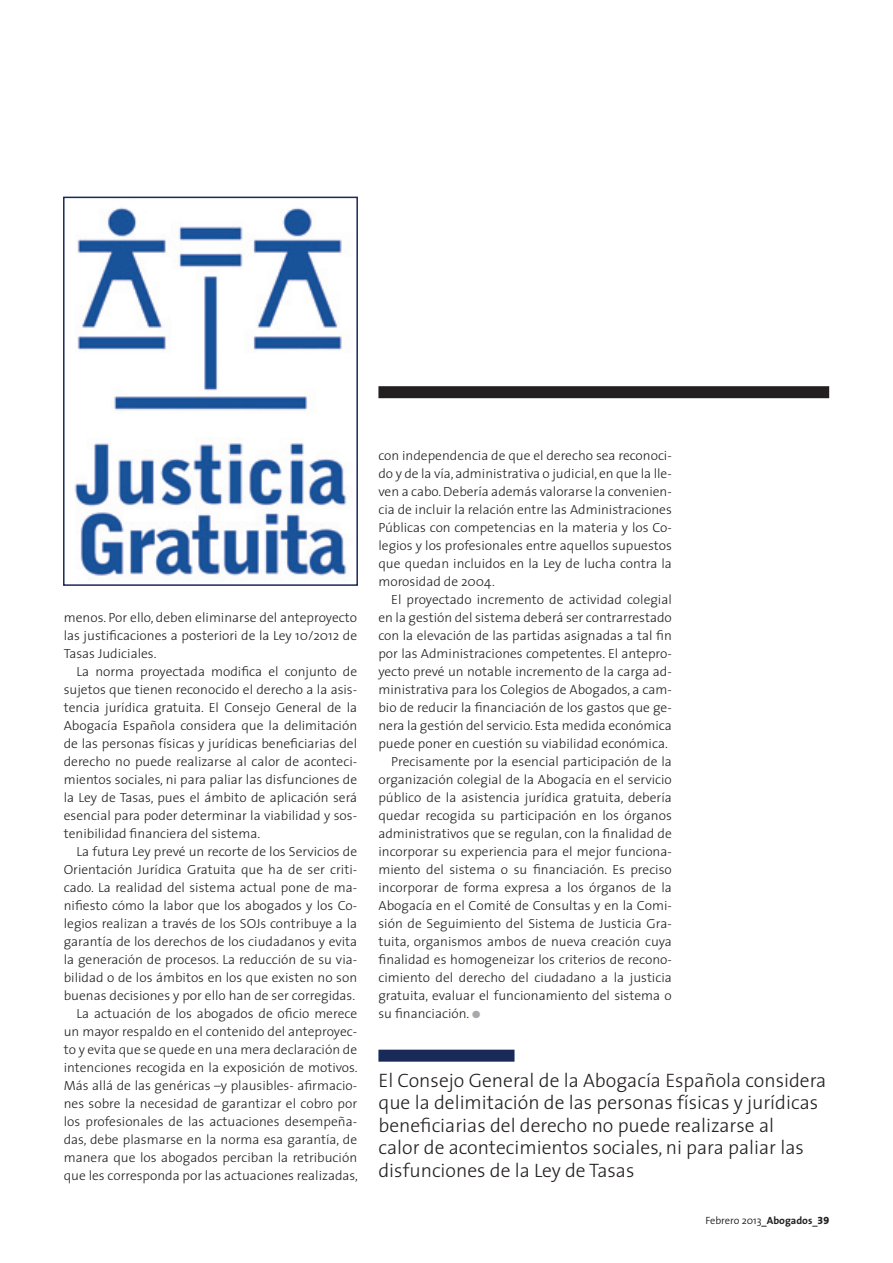
<style>
.page{position:relative;width:893px;height:1263px;background:#fff}
.page>*{position:absolute;margin:0;border:0;box-sizing:border-box;transform-origin:0 0}
.t1{font:300 19.5px/22.5px "The Sans";color:#231f20}
.t2{font:300 13.2px/18px "The Sans";color:#231f20;text-align:justify}
.t3{font:300 10.5px "The Sans";color:#231f20}
.s1{color:#a8a9ad}
.s2{font-weight:600}
.s3{font-weight:700}
.s4{font-family:"The Sans Extra Bold Expert";font-weight:400}
</style>
<div class="page">
<div style="left:378px;top:1050px;width:136px;height:12px;background:#192958"></div>
<img style="left:75px;top:207px;width:274px;height:371px">
<div style="left:63px;top:197px;width:295px;height:389px;border:2px solid #192958"></div>
<div style="left:378px;top:386px;width:451px;height:12px;background:#231f20"></div>
<p class="t2" style="left:64px;top:608px;width:295px">menos. Por ello, deben eliminarse del anteproyecto las justificaciones a posteriori de la Ley 10/2012 de Tasas Judiciales.</p>
<p class="t2" style="left:64px;top:662px;width:295px;text-indent:13px">La norma proyectada modifica el conjunto de sujetos que tienen reconocido el derecho a la asis&shy;tencia jurídica gratuita. El Consejo General de la Abogacía Española considera que la delimitación de las personas físicas y jurídicas beneficiarias del derecho no puede realizarse al calor de aconteci&shy;mientos sociales, ni para paliar las disfunciones de la Ley de Tasas, pues el ámbito de aplicación será esencial para poder determinar la viabilidad y sos&shy;tenibilidad financiera del sistema.</p>
<p class="t2" style="left:64px;top:842px;width:295px;text-indent:13px">La futura Ley prevé un recorte de los Servicios de Orientación Jurídica Gratuita que ha de ser criti&shy;cado. La realidad del sistema actual pone de ma&shy;nifiesto cómo la labor que los abogados y los Co&shy;legios realizan a través de los SOJs contribuye a la garantía de los derechos de los ciudadanos y evita la generación de procesos. La reducción de su via&shy;bilidad o de los ámbitos en los que existen no son buenas decisiones y por ello han de ser corregidas.</p>
<p class="t2" style="left:64px;top:1004px;width:296px;text-indent:13px">La actuación de los abogados de oficio merece un mayor respaldo en el contenido del anteproyec&shy;to y evita que se quede en una mera declaración de intenciones recogida en la exposición de motivos.<br>Más allá de las genéricas –y plausibles- afirmacio&shy;nes sobre la necesidad de garantizar el cobro por los profesionales de las actuaciones desempeña&shy;das, debe plasmarse en la norma esa garantía, de manera que los abogados perciban la retribución que les corresponda por las actuaciones realizadas,</p>
<p class="t2" style="left:378px;top:446px;width:295px">con independencia de que el derecho sea reconoci&shy;do y de la vía, administrativa o judicial, en que la lle&shy;ven a cabo. Debería además valorarse la convenien&shy;cia de incluir la relación entre las Administraciones Públicas con competencias en la materia y los Co&shy;legios y los profesionales entre aquellos supuestos que quedan incluidos en la Ley de lucha contra la morosidad de 2004.</p>
<p class="t2" style="left:378px;top:590px;width:295px;text-indent:13px">El proyectado incremento de actividad colegial en la gestión del sistema deberá ser contrarrestado con la elevación de las partidas asignadas a tal fin por las Administraciones competentes. El antepro&shy;yecto prevé un notable incremento de la carga ad&shy;ministrativa para los Colegios de Abogados, a cam&shy;bio de reducir la financiación de los gastos que ge&shy;nera la gestión del servicio. Esta medida económica puede poner en cuestión su viabilidad económica.</p>
<p class="t2" style="left:378px;top:752px;width:295px;text-indent:13px">Precisamente por la esencial participación de la organización colegial de la Abogacía en el servicio público de la asistencia jurídica gratuita, debería quedar recogida su participación en los órganos administrativos que se regulan, con la finalidad de incorporar su experiencia para el mejor funciona&shy;miento del sistema o su financiación. Es preciso incorporar de forma expresa a los órganos de la Abogacía en el Comité de Consultas y en la Comi&shy;sión de Seguimiento del Sistema de Justicia Gra&shy;tuita, organismos ambos de nueva creación cuya finalidad es homogeneizar los criterios de recono&shy;cimiento del derecho del ciudadano a la justicia gratuita, evaluar el funcionamiento del sistema o su financiación. <span class="s1">●</span></p>
<p class="t1" style="left:378px;top:1068px;width:449px">El Consejo General de la Abogacía Española considera que la delimitación de las personas físicas y jurídicas beneficiarias del derecho no puede realizarse al<br>calor de acontecimientos sociales, ni para paliar las disfunciones de la Ley de Tasas</p>
<p class="t3" style="left:705px;top:1211px;width:125px">Febrero 2013<span class="s2">_</span><span class="s3">Abogados</span><span class="s2">_</span><span class="s4">39</span></p>
</div>
